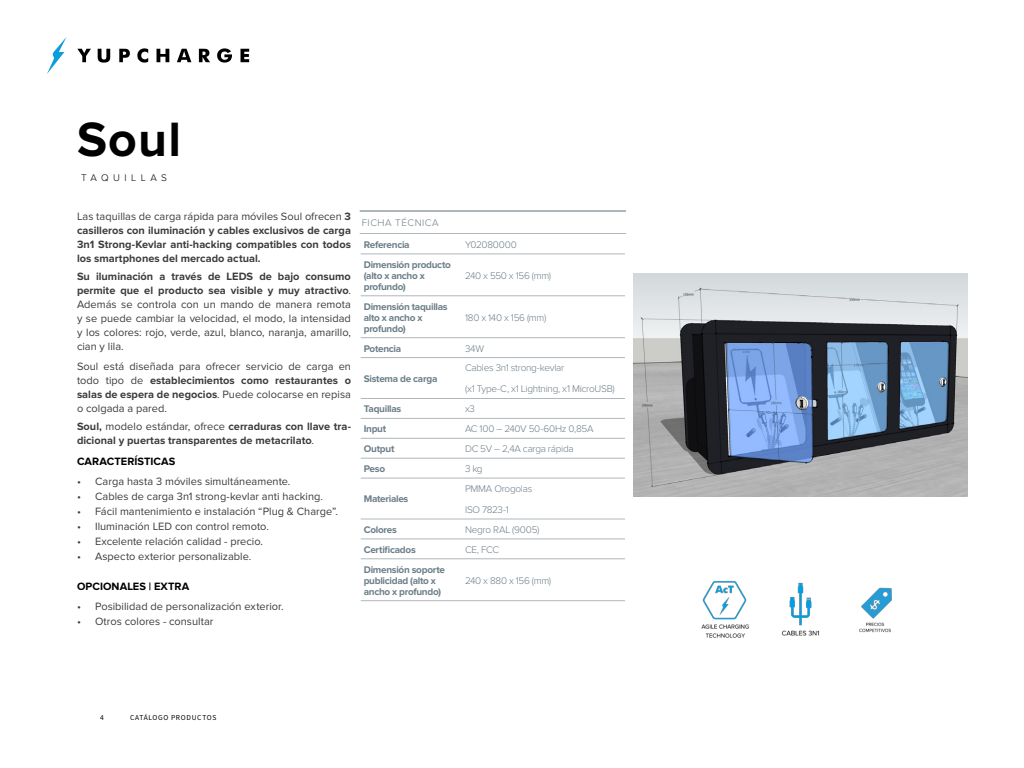
<style>
.page{position:relative;width:1024px;height:768px;background:#fff}
.page>*{position:absolute;margin:0;border:0;box-sizing:border-box;transform-origin:0 0}
.Titular_-_Negrita__a{font:700 50px "Proxima Nova";color:#000}
.Texto_independiente{font:11px/14px "Proxima Nova";color:#3b3c3b;text-align:justify}
.Texto_independiente-2{font:700 11px/14px "Proxima Nova";color:#3b3c3b;text-align:justify}
.Texto_independiente-3{font:700 11px "Proxima Nova";letter-spacing:.005em;color:#000}
.ingredientes{font:700 10px/11px "Proxima Nova";letter-spacing:-.03em;color:#6b7e88}
.ingredientes-2{font:300 10px "Proxima Nova";letter-spacing:-.025em;color:#6b7e88}
.cabecera{font:300 10px "Proxima Nova";letter-spacing:.05em;color:#6b7e88}
.frase_corta_intermed{font:300 10px "Proxima Nova";letter-spacing:.45em;color:#000}
.Pie_de_página_-_Alin{font:7.5px "Source Sans Pro";letter-spacing:.09em;color:#000}
.s1{font-weight:400}
.s2{font-weight:700}
</style>
<div class="page">
<svg style="left:77px;top:48px;width:172px;height:15px"></svg>
<svg style="left:47px;top:37px;width:19px;height:37px"></svg>
<hr style="left:462px;top:254px;width:163px;height:1px;background:#afb7ba">
<hr style="left:361px;top:296px;width:101px;height:1px;background:#afb7ba">
<hr style="left:361px;top:338px;width:101px;height:1px;background:#afb7ba">
<hr style="left:462px;top:296px;width:163px;height:1px;background:#afb7ba">
<hr style="left:462px;top:338px;width:163px;height:1px;background:#afb7ba">
<hr style="left:361px;top:357px;width:101px;height:1px;background:#afb7ba">
<hr style="left:462px;top:357px;width:163px;height:1px;background:#afb7ba">
<hr style="left:361px;top:398px;width:101px;height:1px;background:#afb7ba">
<hr style="left:462px;top:398px;width:163px;height:1px;background:#afb7ba">
<hr style="left:360px;top:210px;width:102px;height:2px;background:#afb7ba">
<hr style="left:462px;top:210px;width:164px;height:2px;background:#afb7ba">
<hr style="left:360px;top:233px;width:102px;height:1px;background:#afb7ba">
<hr style="left:462px;top:233px;width:164px;height:1px;background:#afb7ba">
<hr style="left:361px;top:418px;width:101px;height:1px;background:#afb7ba">
<hr style="left:462px;top:418px;width:163px;height:1px;background:#afb7ba">
<hr style="left:361px;top:559px;width:101px;height:1px;background:#afb7ba">
<hr style="left:462px;top:559px;width:163px;height:1px;background:#afb7ba">
<hr style="left:361px;top:601px;width:101px;height:1px;background:#afb7ba">
<hr style="left:462px;top:601px;width:163px;height:1px;background:#afb7ba">
<hr style="left:361px;top:438px;width:101px;height:1px;background:#afb7ba">
<hr style="left:361px;top:254px;width:101px;height:1px;background:#afb7ba">
<hr style="left:462px;top:438px;width:163px;height:1px;background:#afb7ba">
<hr style="left:361px;top:458px;width:101px;height:1px;background:#afb7ba">
<hr style="left:462px;top:458px;width:163px;height:1px;background:#afb7ba">
<hr style="left:361px;top:478px;width:101px;height:1px;background:#afb7ba">
<hr style="left:462px;top:478px;width:163px;height:1px;background:#afb7ba">
<hr style="left:361px;top:519px;width:101px;height:1px;background:#afb7ba">
<hr style="left:462px;top:519px;width:163px;height:1px;background:#afb7ba">
<hr style="left:361px;top:539px;width:101px;height:1px;background:#afb7ba">
<hr style="left:462px;top:539px;width:163px;height:1px;background:#afb7ba">
<img style="left:781px;top:582px;width:38px;height:54px">
<img style="left:701px;top:581px;width:49px;height:57px">
<img style="left:859px;top:587px;width:33px;height:46px">
<img style="left:633px;top:273px;width:334px;height:223px">
<p class="Titular_-_Negrita__a" style="left:77px;top:116px;width:106px">Soul</p>
<p class="frase_corta_intermed" style="left:81px;top:172px;width:87px">TAQUILLAS</p>
<p class="Texto_independiente-2" style="left:77px;top:210px;width:276px"><span class="s1">Las taquillas de carga rápida para móviles Soul ofrecen</span> 3 casilleros con iluminación y cables exclusivos de carga 3n1 Strong-Kevlar anti-hacking compatibles con todos los smartphones del mercado actual.</p>
<p class="Texto_independiente" style="left:77px;top:270px;width:276px"><span class="s2">Su iluminación a través de LEDS de bajo consumo permite que el producto sea visible y muy atractivo</span>.<br>Además se controla con un mando de manera remota y se puede cambiar la velocidad, el modo, la intensidad y los colores: rojo, verde, azul, blanco, naranja, amarillo, cian y lila.</p>
<p class="Texto_independiente" style="left:77px;top:360px;width:276px">Soul está diseñada para ofrecer servicio de carga en todo tipo de <span class="s2">establecimientos como restaurantes o salas de espera de negocios</span>. Puede colocarse en repisa o colgada a pared.</p>
<p class="Texto_independiente-2" style="left:77px;top:420px;width:276px">Soul, <span class="s1">modelo estándar, ofrece</span> cerraduras con llave tra&shy;dicional y puertas transparentes de metacrilato<span class="s1">.</span></p>
<p class="Texto_independiente-3" style="left:77px;top:456px;width:100px">CARACTERÍSTICAS</p>
<p class="Texto_independiente" style="left:77px;top:475px;width:215px">• Carga hasta 3 móviles simultáneamente.</p>
<p class="Texto_independiente" style="left:77px;top:490px;width:248px">• Cables de carga 3n1 strong-kevlar anti hacking.</p>
<p class="Texto_independiente" style="left:77px;top:505px;width:263px">• Fácil mantenimiento e instalación “Plug &amp; Charge”.</p>
<p class="Texto_independiente" style="left:77px;top:520px;width:193px">• Iluminación LED con control remoto.</p>
<p class="Texto_independiente" style="left:77px;top:535px;width:188px">• Excelente relación calidad - precio.</p>
<p class="Texto_independiente" style="left:77px;top:550px;width:176px">• Aspecto exterior personalizable.</p>
<p class="Texto_independiente-3" style="left:77px;top:581px;width:114px">OPCIONALES | EXTRA</p>
<p class="Texto_independiente" style="left:77px;top:600px;width:208px">• Posibilidad de personalización exterior.</p>
<p class="Texto_independiente" style="left:77px;top:615px;width:138px">• Otros colores - consultar</p>
<p class="cabecera" style="left:362px;top:217px;width:78px">FICHA TÉCNICA</p>
<p class="ingredientes" style="left:364px;top:239px;width:47px">Referencia</p>
<p class="ingredientes-2" style="left:465px;top:239px;width:53px">Y02080000</p>
<p class="ingredientes" style="left:364px;top:259px;width:89px">Dimensión producto (alto x ancho x profundo)</p>
<p class="ingredientes-2" style="left:465px;top:270px;width:88px">240 x 550 x 156 (mm)</p>
<p class="ingredientes" style="left:364px;top:301px;width:86px">Dimensión taquillas alto x ancho x profundo)</p>
<p class="ingredientes-2" style="left:465px;top:312px;width:83px">180 x 140 x 156 (mm)</p>
<p class="ingredientes" style="left:364px;top:343px;width:39px">Potencia</p>
<p class="ingredientes-2" style="left:465px;top:343px;width:21px">34W</p>
<p class="ingredientes" style="left:364px;top:374px;width:75px">Sistema de carga</p>
<p class="ingredientes-2" style="left:465px;top:362px;width:101px">Cables 3n1 strong-kevlar</p>
<p class="ingredientes-2" style="left:465px;top:383px;width:151px">(x1 Type-C, x1 Lightning, x1 MicroUSB)</p>
<p class="ingredientes" style="left:364px;top:404px;width:39px">Taquillas</p>
<p class="ingredientes-2" style="left:465px;top:403px;width:11px">x3</p>
<p class="ingredientes" style="left:364px;top:424px;width:24px">Input</p>
<p class="ingredientes-2" style="left:465px;top:423px;width:130px">AC 100 – 240V 50-60Hz 0,85A</p>
<p class="ingredientes" style="left:364px;top:444px;width:32px">Output</p>
<p class="ingredientes-2" style="left:465px;top:443px;width:110px">DC 5V – 2,4A carga rápida</p>
<p class="ingredientes" style="left:364px;top:464px;width:23px">Peso</p>
<p class="ingredientes-2" style="left:465px;top:463px;width:19px">3 kg</p>
<p class="ingredientes" style="left:364px;top:494px;width:46px">Materiales</p>
<p class="ingredientes-2" style="left:465px;top:483px;width:69px">PMMA Orogolas</p>
<p class="ingredientes-2" style="left:465px;top:504px;width:45px">ISO 7823-1</p>
<p class="ingredientes" style="left:364px;top:524px;width:35px">Colores</p>
<p class="ingredientes-2" style="left:465px;top:524px;width:76px">Negro RAL (9005)</p>
<p class="ingredientes" style="left:364px;top:544px;width:54px">Certificados</p>
<p class="ingredientes-2" style="left:465px;top:544px;width:36px">CE, FCC</p>
<p class="ingredientes" style="left:364px;top:564px;width:83px">Dimensión soporte publicidad (alto x ancho x profundo)</p>
<p class="ingredientes-2" style="left:465px;top:575px;width:88px">240 x 880 x 156 (mm)</p>
<p class="Pie_de_página_-_Alin" style="left:100px;top:713px;width:5px">4</p>
<p class="Pie_de_página_-_Alin" style="left:130px;top:713px;width:88px">CATÁLOGO PRODUCTOS</p>
</div>
